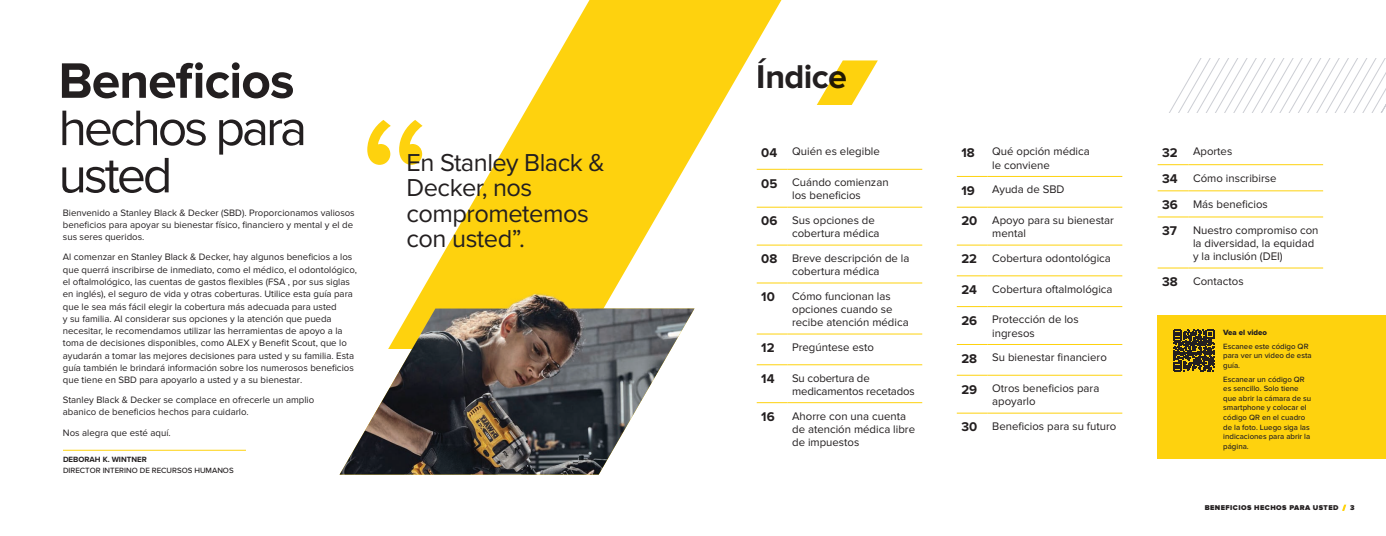
<style>
.page{position:relative;width:1386px;height:536px;background:#fff}
.page>*{position:absolute;margin:0;border:0;box-sizing:border-box;transform-origin:0 0}
.t1{font:198.71px "Proxima Nova";color:#fed20e}
.t2{font:51.62px/47.2px "Proxima Nova";letter-spacing:-.06em;color:#231f20}
.t3{font:700 51.62px "Proxima Nova";letter-spacing:-.02em;color:#231f20}
.t4{font:700 34.12px "Proxima Nova";letter-spacing:-.02em;color:#231f20}
.t5{font:25.38px/25.4px "Proxima Nova";letter-spacing:-.02em;color:#231f20}
.t6{font:700 13.12px "Proxima Nova";color:#231f20}
.t7{font:11.38px/13.1px "Proxima Nova";color:#231f20}
.t8{font:9.62px/12.2px "Proxima Nova";color:#231f20}
.t9{font:500 7.88px/9.6px "Proxima Nova";color:#231f20}
.t10{font:700 7.88px "Proxima Nova";color:#231f20}
.t11{font:7.88px "Proxima Nova Extrabld";color:#231f20}
.t12{font:900 7.26px "Proxima Nova";letter-spacing:.06em;color:#231f20}
.s1{font-weight:700;font-size:13.12px}
.s2{color:#fed20e}
</style>
<div class="page">
<svg style="left:817px;top:60px;width:61px;height:45px"></svg>
<svg style="left:412px;top:0;width:369px;height:335px"></svg>
<hr style="left:757px;top:169px;width:31px;height:1px;background:#fed20e">
<hr style="left:788px;top:169px;width:134px;height:1px;background:#fed20e">
<hr style="left:757px;top:207px;width:31px;height:1px;background:#fed20e">
<hr style="left:788px;top:207px;width:134px;height:1px;background:#fed20e">
<hr style="left:757px;top:244px;width:31px;height:1px;background:#fed20e">
<hr style="left:788px;top:244px;width:134px;height:1px;background:#fed20e">
<hr style="left:757px;top:282px;width:31px;height:1px;background:#fed20e">
<hr style="left:788px;top:282px;width:134px;height:1px;background:#fed20e">
<hr style="left:757px;top:333px;width:31px;height:1px;background:#fed20e">
<hr style="left:788px;top:333px;width:134px;height:1px;background:#fed20e">
<hr style="left:757px;top:364px;width:31px;height:1px;background:#fed20e">
<hr style="left:788px;top:364px;width:134px;height:1px;background:#fed20e">
<hr style="left:757px;top:402px;width:31px;height:1px;background:#fed20e">
<hr style="left:788px;top:402px;width:134px;height:1px;background:#fed20e">
<hr style="left:957px;top:207px;width:31px;height:1px;background:#fed20e">
<hr style="left:988px;top:207px;width:134px;height:1px;background:#fed20e">
<hr style="left:957px;top:244px;width:31px;height:1px;background:#fed20e">
<hr style="left:988px;top:244px;width:134px;height:1px;background:#fed20e">
<hr style="left:957px;top:275px;width:31px;height:1px;background:#fed20e">
<hr style="left:988px;top:275px;width:134px;height:1px;background:#fed20e">
<hr style="left:957px;top:306px;width:31px;height:1px;background:#fed20e">
<hr style="left:988px;top:306px;width:134px;height:1px;background:#fed20e">
<hr style="left:957px;top:344px;width:31px;height:1px;background:#fed20e">
<hr style="left:988px;top:344px;width:134px;height:1px;background:#fed20e">
<hr style="left:957px;top:374px;width:31px;height:1px;background:#fed20e">
<hr style="left:988px;top:374px;width:134px;height:1px;background:#fed20e">
<hr style="left:957px;top:412px;width:31px;height:1px;background:#fed20e">
<hr style="left:988px;top:412px;width:134px;height:1px;background:#fed20e">
<hr style="left:957px;top:176px;width:31px;height:1px;background:#fed20e">
<hr style="left:988px;top:176px;width:134px;height:1px;background:#fed20e">
<hr style="left:63px;top:449px;width:183px;height:1px;background:#fed20e">
<hr style="left:1158px;top:190px;width:30px;height:1px;background:#fed20e">
<hr style="left:1188px;top:190px;width:135px;height:1px;background:#fed20e">
<hr style="left:1158px;top:216px;width:30px;height:1px;background:#fed20e">
<hr style="left:1188px;top:216px;width:135px;height:1px;background:#fed20e">
<hr style="left:1158px;top:267px;width:30px;height:1px;background:#fed20e">
<hr style="left:1188px;top:267px;width:135px;height:1px;background:#fed20e">
<hr style="left:1158px;top:164px;width:30px;height:1px;background:#fed20e">
<hr style="left:1188px;top:164px;width:135px;height:1px;background:#fed20e">
<svg style="left:1169px;top:59px;width:217px;height:53px"></svg>
<img style="left:340px;top:308px;width:355px;height:166px">
<img style="left:442px;top:276px;width:136px;height:191px">
<div style="left:1158px;top:315px;width:228px;height:144px;background:#fed20e"></div>
<svg style="left:1173px;top:330px;width:42px;height:41px"></svg>
<h2 class="t3" style="left:59px;top:51px;width:238px">Beneficios</h2>
<h2 class="t2" style="left:59px;top:105px;width:250px">hechos para usted</h2>
<p class="t8" style="left:63px;top:206px;width:293px">Bienvenido a Stanley Black &amp; Decker (SBD). Proporcionamos valiosos beneficios para apoyar su bienestar físico, financiero y mental y el de sus seres queridos.</p>
<p class="t8" style="left:63px;top:251px;width:296px">Al comenzar en Stanley Black &amp; Decker, hay algunos beneficios a los que querrá inscribirse de inmediato, como el médico, el odontológico, el oftalmológico, las cuentas de gastos flexibles (FSA , por sus siglas en inglés), el seguro de vida y otras coberturas. Utilice esta guía para que le sea más fácil elegir la cobertura más adecuada para usted<br>y su familia. Al considerar sus opciones y la atención que pueda necesitar, le recomendamos utilizar las herramientas de apoyo a la toma de decisiones disponibles, como ALEX y Benefit Scout, que lo ayudarán a tomar las mejores decisiones para usted y su familia. Esta guía también le brindará información sobre los numerosos beneficios que tiene en SBD para apoyarlo a usted y a su bienestar.</p>
<p class="t8" style="left:63px;top:394px;width:253px">Stanley Black &amp; Decker se complace en ofrecerle un amplio abanico de beneficios hechos para cuidarlo.</p>
<p class="t8" style="left:63px;top:426px;width:109px">Nos alegra que esté aquí.</p>
<p class="t10" style="left:63px;top:453px;width:85px">DEBORAH K. WINTNER</p>
<p class="t9" style="left:63px;top:465px;width:172px">DIRECTOR INTERINO DE RECURSOS HUMANOS</p>
<h1 class="t1" style="left:357px;top:77px;width:79px">“</h1>
<h3 class="t5" style="left:407px;top:150px;width:200px">En Stanley Black &amp;<br>Decker, nos comprometemos con usted”.</h3>
<h3 class="t4" style="left:757px;top:57px;width:92px">Índice</h3>
<p class="t7" style="left:761px;top:145px;width:120px"><span class="s1">04</span> Quién es elegible</p>
<p class="t7" style="left:761px;top:176px;width:129px;text-align:center"><span class="s1">05</span> Cuándo comienzan los beneficios</p>
<p class="t7" style="left:792px;top:214px;width:89px;text-indent:-31px"><span class="s1">06</span> Sus opciones de cobertura médica</p>
<p class="t7" style="left:761px;top:252px;width:150px;text-align:center"><span class="s1">08</span> Breve descripción de la cobertura médica</p>
<h3 class="t6" style="left:761px;top:289px;width:15px">10</h3>
<p class="t7" style="left:792px;top:290px;width:118px">Cómo funcionan las opciones cuando se recibe atención médica</p>
<h3 class="t6" style="left:761px;top:340px;width:15px">12</h3>
<p class="t7" style="left:792px;top:341px;width:83px">Pregúntese esto</p>
<h3 class="t6" style="left:761px;top:371px;width:15px">14</h3>
<p class="t7" style="left:792px;top:371px;width:124px">Su cobertura de medicamentos recetados</p>
<h3 class="t6" style="left:761px;top:409px;width:15px">16</h3>
<p class="t7" style="left:792px;top:409px;width:124px">Ahorre con una cuenta de atención médica libre de impuestos</p>
<h3 class="t6" style="left:961px;top:145px;width:15px">18</h3>
<p class="t7" style="left:992px;top:145px;width:99px">Qué opción médica le conviene</p>
<h3 class="t6" style="left:961px;top:183px;width:15px">19</h3>
<p class="t7" style="left:992px;top:183px;width:74px">Ayuda de SBD</p>
<p class="t7" style="left:992px;top:214px;width:123px;text-indent:-31px"><span class="s1">20</span> Apoyo para su bienestar mental</p>
<p class="t7" style="left:961px;top:252px;width:151px"><span class="s1">22</span> Cobertura odontológica</p>
<p class="t7" style="left:961px;top:282px;width:153px"><span class="s1">24</span> Cobertura oftalmológica</p>
<p class="t7" style="left:992px;top:313px;width:88px;text-indent:-31px"><span class="s1">26</span> Protección de los ingresos</p>
<p class="t7" style="left:961px;top:351px;width:147px"><span class="s1">28</span> Su bienestar financiero</p>
<p class="t7" style="left:992px;top:382px;width:109px;text-indent:-31px"><span class="s1">29</span> Otros beneficios para apoyarlo</p>
<p class="t7" style="left:961px;top:420px;width:156px"><span class="s1">30</span> Beneficios para su futuro</p>
<p class="t7" style="left:1162px;top:145px;width:72px"><span class="s1">32</span> Aportes</p>
<p class="t7" style="left:1162px;top:171px;width:116px"><span class="s1">34</span> Cómo inscribirse</p>
<p class="t7" style="left:1162px;top:197px;width:107px"><span class="s1">36</span> Más beneficios</p>
<p class="t7" style="left:1193px;top:224px;width:127px;text-indent:-31px"><span class="s1">37</span> Nuestro compromiso con la diversidad, la equidad y la inclusión (DEI)</p>
<p class="t7" style="left:1162px;top:275px;width:83px"><span class="s1">38</span> Contactos</p>
<p class="t11" style="left:1223px;top:328px;width:45px">Vea el video</p>
<p class="t9" style="left:1223px;top:341px;width:90px">Escanee este código QR para ver un video de esta guía.</p>
<p class="t9" style="left:1223px;top:374px;width:90px">Escanear un código QR es sencillo. Solo tiene que abrir la cámara de su smartphone y colocar el código QR en el cuadro de la foto. Luego siga las indicaciones para abrir la página.</p>
<p class="t12" style="left:1205px;top:503px;width:151px">BENEFICIOS HECHOS PARA USTED <span class="s2">/</span> 3</p>
</div>
